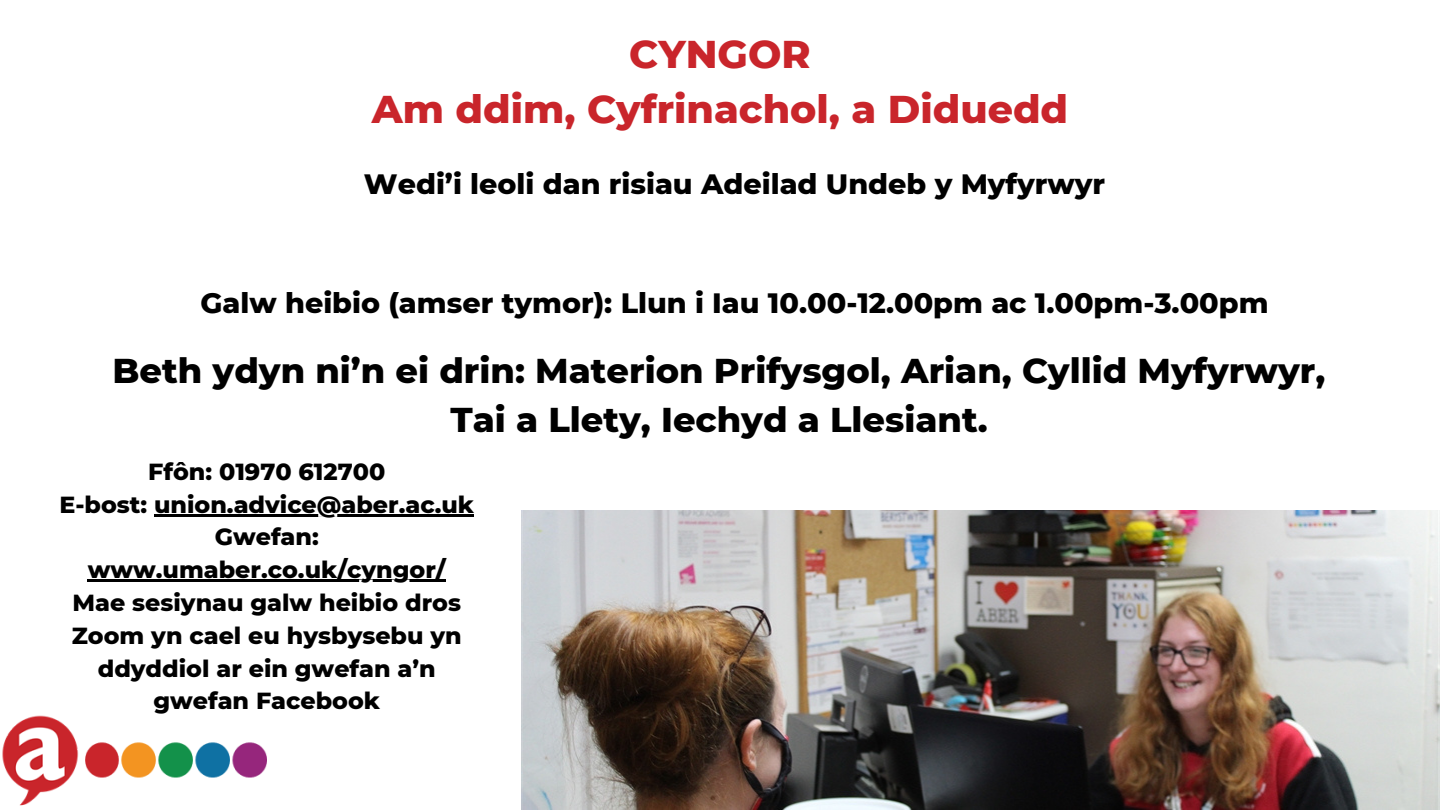
<style>
.page{position:relative;width:1440px;height:810px;background:#fff}
.page>*{position:absolute;margin:0;border:0;box-sizing:border-box;transform-origin:0 0}
.t1{font:800 39.5px/54.8px "Montserrat";color:#c9252b;text-align:center}
.t2{font:800 35.2px/48.6px "Montserrat";color:#000;text-align:center}
.t3{font:800 28.6px "Montserrat";color:#000}
.t4{font:800 23.8px/32.8px "Montserrat";color:#000;text-align:center}
</style>
<div class="page">
<img style="left:522px;top:511px;width:918px;height:299px">
<hr style="left:154px;top:514px;width:320px;height:2px;background:#000">
<hr style="left:88px;top:580px;width:358px;height:2px;background:#000">
<img style="left:2px;top:715px;width:265px;height:91px">
<h3 class="t1" style="left:372px;top:27px;width:698px">CYNGOR<br>Am ddim, Cyfrinachol, a Diduedd</h3>
<h3 class="t3" style="left:364px;top:166px;width:743px">Wedi’i leoli dan risiau Adeilad Undeb y Myfyrwyr</h3>
<h2 class="t3" style="left:201px;top:285px;width:1069px">Galw heibio (amser tymor): Llun i Iau 10.00-12.00pm ac 1.00pm-3.00pm</h2>
<h2 class="t2" style="left:113px;top:347px;width:1214px">Beth ydyn ni’n ei drin: Materion Prifysgol, Arian, Cyllid Myfyrwyr,<br>Tai a Llety, Iechyd a Llesiant.</h2>
<p class="t4" style="left:148px;top:455px;width:239px">Ffôn: 01970 612700</p>
<p class="t4" style="left:59px;top:488px;width:416px">E-bost: union.advice@aber.ac.uk</p>
<p class="t4" style="left:215px;top:520px;width:106px">Gwefan:</p>
<p class="t4" style="left:72px;top:553px;width:391px">www.umaber.co.uk/cyngor/<br>Mae sesiynau galw heibio dros<br>Zoom yn cael eu hysbysebu yn</p>
<p class="t4" style="left:98px;top:652px;width:340px">ddyddiol ar ein gwefan a’n gwefan Facebook</p>
</div>
